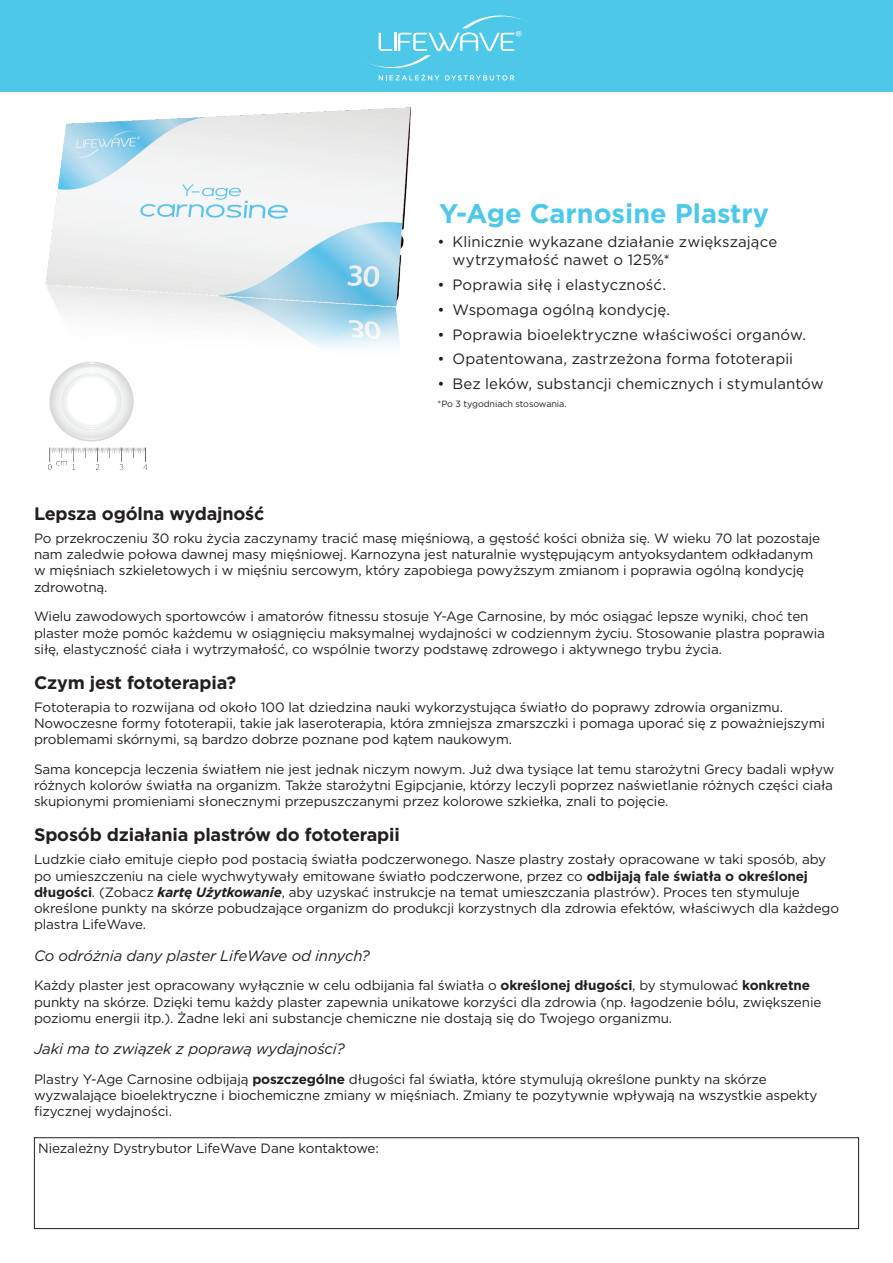
<style>
.page{position:relative;width:893px;height:1263px;background:#fff}
.page>*{position:absolute;margin:0;border:0;box-sizing:border-box;transform-origin:0 0}
.t1{font:700 27px "Gotham";color:#4ec8e8}
.t2{font:700 18px "Gotham";letter-spacing:-.01em;color:#231f20}
.t3{font:15px/18px "Gotham";letter-spacing:.005em;color:#231f20}
.t4{font:italic 15px "Gotham";letter-spacing:-.01em;color:#231f20}
.t5{font:13.5px/16.2px "Gotham";letter-spacing:-.01em;color:#231f20}
.t6{font:9px "Gotham";letter-spacing:-.01em;color:#231f20}
.s1{font-weight:700}
.s2{font-weight:700;font-style:italic}
</style>
<div class="page">
<img style="left:45px;top:106px;width:366px;height:364px">
<div style="left:0;top:0;width:893px;height:91px;background:#4ec8e8"></div>
<svg style="left:366px;top:15px;width:160px;height:65px"></svg>
<div style="left:34px;top:1137px;width:825px;height:92px;border:1px solid #231f20"></div>
<h1 class="t1" style="left:439px;top:195px;width:331px">Y-Age Carnosine Plastry</h1>
<p class="t3" style="left:453px;top:233px;width:326px;text-indent:-15px">• Klinicznie wykazane działanie zwiększające wytrzymałość nawet o 125%*</p>
<p class="t3" style="left:438px;top:276px;width:230px">• Poprawia siłę i elastyczność.</p>
<p class="t3" style="left:438px;top:300px;width:234px">• Wspomaga ogólną kondycję.</p>
<p class="t3" style="left:438px;top:325px;width:370px">• Poprawia bioelektryczne właściwości organów.</p>
<p class="t3" style="left:438px;top:350px;width:357px">• Opatentowana, zastrzeżona forma fototerapii</p>
<p class="t3" style="left:438px;top:375px;width:388px">• Bez leków, substancji chemicznych i stymulantów</p>
<p class="t6" style="left:438px;top:398px;width:131px">*Po 3 tygodniach stosowania.</p>
<h2 class="t2" style="left:34px;top:502px;width:232px">Lepsza ogólna wydajność</h2>
<p class="t5" style="left:34px;top:530px;width:788px">Po przekroczeniu 30 roku życia zaczynamy tracić masę mięśniową, a gęstość kości obniża się. W wieku 70 lat pozostaje nam zaledwie połowa dawnej masy mięśniowej. Karnozyna jest naturalnie występującym antyoksydantem odkładanym w mięśniach szkieletowych i w mięśniu sercowym, który zapobiega powyższym zmianom i poprawia ogólną kondycję zdrowotną.</p>
<p class="t5" style="left:34px;top:608px;width:792px">Wielu zawodowych sportowców i amatorów fitnessu stosuje Y-Age Carnosine, by móc osiągać lepsze wyniki, choć ten plaster może pomóc każdemu w osiągnięciu maksymalnej wydajności w codziennym życiu. Stosowanie plastra poprawia siłę, elastyczność ciała i wytrzymałość, co wspólnie tworzy podstawę zdrowego i aktywnego trybu życia.</p>
<h2 class="t2" style="left:34px;top:670px;width:204px">Czym jest fototerapia?</h2>
<p class="t5" style="left:34px;top:699px;width:792px">Fototerapia to rozwijana od około 100 lat dziedzina nauki wykorzystująca światło do poprawy zdrowia organizmu.<br>Nowoczesne formy fototerapii, takie jak laseroterapia, która zmniejsza zmarszczki i pomaga uporać się z poważniejszymi problemami skórnymi, są bardzo dobrze poznane pod kątem naukowym.</p>
<p class="t5" style="left:34px;top:761px;width:802px;text-align:justify">Sama koncepcja leczenia światłem nie jest jednak niczym nowym. Już dwa tysiące lat temu starożytni Grecy badali wpływ różnych kolorów światła na organizm. Także starożytni Egipcjanie, którzy leczyli poprzez naświetlanie różnych części ciała skupionymi promieniami słonecznymi przepuszczanymi przez kolorowe szkiełka, znali to pojęcie.</p>
<h2 class="t2" style="left:34px;top:823px;width:367px">Sposób działania plastrów do fototerapii</h2>
<p class="t5" style="left:34px;top:851px;width:807px">Ludzkie ciało emituje ciepło pod postacią światła podczerwonego. Nasze plastry zostały opracowane w taki sposób, aby po umieszczeniu na ciele wychwytywały emitowane światło podczerwone, przez co <span class="s1">odbijają fale światła o określonej długości</span>. (Zobacz <span class="s2">kartę Użytkowanie</span>, aby uzyskać instrukcje na temat umieszczania plastrów). Proces ten stymuluje określone punkty na skórze pobudzające organizm do produkcji korzystnych dla zdrowia efektów, właściwych dla każdego plastra LifeWave.</p>
<p class="t4" style="left:34px;top:946px;width:337px">Co odróżnia dany plaster LifeWave od innych?</p>
<p class="t5" style="left:34px;top:977px;width:789px">Każdy plaster jest opracowany wyłącznie w celu odbijania fal światła o <span class="s1">określonej długości</span>, by stymulować <span class="s1">konkretne </span>punkty na skórze. Dzięki temu każdy plaster zapewnia unikatowe korzyści dla zdrowia (np. łagodzenie bólu, zwiększenie poziomu energii itp.). Żadne leki ani substancje chemiczne nie dostają się do Twojego organizmu.</p>
<p class="t4" style="left:34px;top:1039px;width:312px">Jaki ma to związek z poprawą wydajności?</p>
<p class="t5" style="left:34px;top:1071px;width:785px">Plastry Y-Age Carnosine odbijają <span class="s1">poszczególne</span> długości fal światła, które stymulują określone punkty na skórze wyzwalające bioelektryczne i biochemiczne zmiany w mięśniach. Zmiany te pozytywnie wpływają na wszystkie aspekty fizycznej wydajności.</p>
<p class="t5" style="left:38px;top:1140px;width:342px">Niezależny Dystrybutor LifeWave Dane kontaktowe:</p>
</div>
